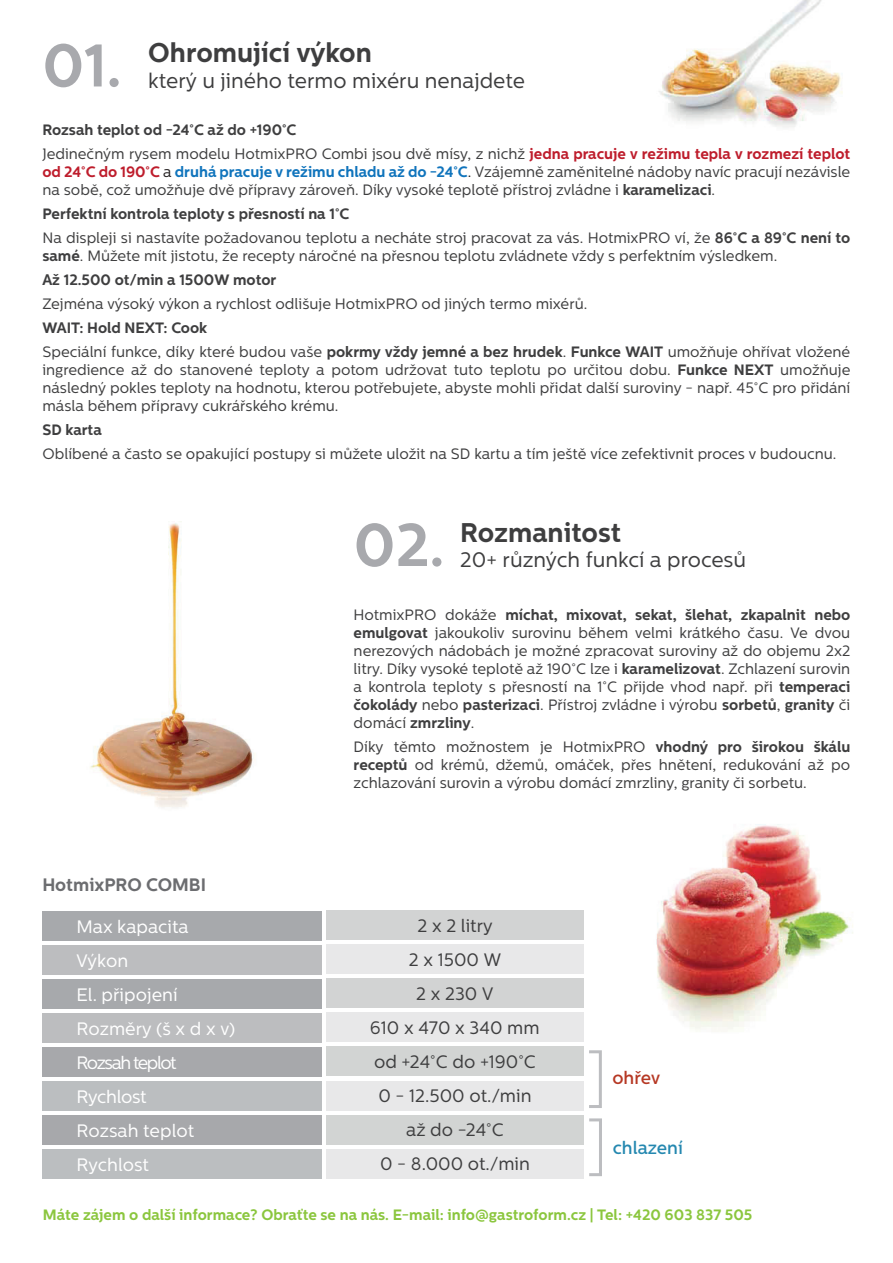
<style>
.page{position:relative;width:893px;height:1263px;background:#fff}
.page>*{position:absolute;margin:0;border:0;box-sizing:border-box;transform-origin:0 0}
.t1{font:700 60px "Centrale Sans";color:#a8a9ad}
.t2{font:700 27px "Centrale Sans";color:#3e3e3f}
.t3{font:21px "Centrale Sans";color:#3e3e3f}
.t4{font:18px/34px "Centrale Sans";color:#3e3e3f;text-align:center}
.t5{font:18px "Centrale Sans";color:#fff}
.t6{font:700 18px "Centrale Sans";color:#6c6d70}
.t7{font:18px "Centrale Sans";letter-spacing:-.08em;color:#fff}
.t8{font:18px "Centrale Sans";letter-spacing:-.02em;color:#fff}
.t9{font:500 18px "Centrale Sans";color:#2588b0}
.t10{font:500 18px "Centrale Sans";color:#b63824}
.t11{font:15px/18px "Centrale Sans";color:#3e3e3f}
.t12{font:700 15px "Centrale Sans";color:#8bc63e}
.t13{font:700 15px "Centrale Sans";color:#3e3e3f}
.s1{font-weight:700}
.s2{font-weight:700;color:#be1d2c}
.s3{color:#231f20}
.s4{font-weight:700;color:#1074bc}
</style>
<div class="page">
<img style="left:656px;top:824px;width:197px;height:208px">
<div style="left:42px;top:911px;width:280px;height:29px;background:#a7a9ac"></div>
<div style="left:42px;top:979px;width:280px;height:29px;background:#a7a9ac"></div>
<div style="left:42px;top:1047px;width:280px;height:29px;background:#a7a8ab"></div>
<div style="left:42px;top:1149px;width:280px;height:30px;background:#bbbec0"></div>
<div style="left:42px;top:945px;width:280px;height:29px;background:#bcbdbf"></div>
<div style="left:42px;top:1013px;width:280px;height:29px;background:#bcbdbf"></div>
<div style="left:42px;top:1115px;width:280px;height:30px;background:#a7a8ab"></div>
<div style="left:42px;top:1081px;width:280px;height:29px;background:#bbbec0"></div>
<div style="left:326px;top:910px;width:257px;height:30px;background:#d2d3d3"></div>
<div style="left:326px;top:978px;width:257px;height:30px;background:#d2d3d3"></div>
<div style="left:326px;top:1046px;width:257px;height:30px;background:#d2d4d3"></div>
<div style="left:326px;top:1149px;width:257px;height:29px;background:#e8e8e9"></div>
<div style="left:326px;top:944px;width:257px;height:30px;background:#e8e8e9"></div>
<div style="left:326px;top:1012px;width:257px;height:30px;background:#e8e8e9"></div>
<div style="left:326px;top:1114px;width:257px;height:30px;background:#d2d4d3"></div>
<div style="left:326px;top:1080px;width:257px;height:30px;background:#e8e8e9"></div>
<div style="left:586px;top:1050px;width:16px;height:58px;border:3px solid #bcbdc0"></div>
<hr style="left:585px;top:1050px;width:4px;height:59px;background:#fff">
<div style="left:586px;top:1118px;width:16px;height:58px;border:3px solid #bcbdc0"></div>
<hr style="left:585px;top:1118px;width:4px;height:59px;background:#fff">
<img style="left:90px;top:521px;width:164px;height:287px">
<img style="left:659px;top:0;width:184px;height:128px">
<h1 class="t1" style="left:42px;top:30px;width:81px">01.</h1>
<h2 class="t2" style="left:148px;top:37px;width:225px">Ohromující výkon</h2>
<h3 class="t3" style="left:148px;top:68px;width:378px">který u jiného termo mixéru nenajdete</h3>
<p class="t11" style="left:42px;top:118px;width:809px;line-height:24px"><span class="s1">Rozsah teplot od -24°C až do +190°C<br></span>Jedinečným rysem modelu HotmixPRO Combi jsou dvě mísy, z nichž <span class="s2">jedna pracuje v režimu tepla v rozmezí teplot</span></p>
<p class="t11" style="left:42px;top:163px;width:809px"><span class="s2">od 24°C do 190°C</span> <span class="s3">a</span> <span class="s4">druhá pracuje v režimu chladu až do -24°C</span><span class="s3">.</span> Vzájemně zaměnitelné nádoby navíc pracují nezávisle na sobě, což umožňuje dvě přípravy zároveň. Díky vysoké teplotě přístroj zvládne i <span class="s1">karamelizaci</span>.</p>
<p class="t11" style="left:42px;top:202px;width:809px;line-height:24px"><span class="s1">Perfektní kontrola teploty s přesností na 1°C<br></span>Na displeji si nastavíte požadovanou teplotu a necháte stroj pracovat za vás. HotmixPRO ví, že <span class="s1">86°C a 89°C není to</span></p>
<p class="t11" style="left:42px;top:244px;width:736px;line-height:24px"><span class="s1">samé</span>. Můžete mít jistotu, že recepty náročné na přesnou teplotu zvládnete vždy s perfektním výsledkem.<br><span class="s1">Až 12.500 ot/min a 1500W motor</span></p>
<p class="t11" style="left:42px;top:295px;width:546px">Zejména výsoký výkon a rychlost odlišuje HotmixPRO od jiných termo mixérů.</p>
<p class="t11" style="left:42px;top:316px;width:809px;line-height:24px"><span class="s1">WAIT: Hold NEXT: Cook<br></span>Speciální funkce, díky které budou vaše <span class="s1">pokrmy vždy jemné a bez hrudek</span>. <span class="s1">Funkce WAIT</span> umožňuje ohřívat vložené</p>
<p class="t11" style="left:42px;top:361px;width:809px;text-align:justify">ingredience až do stanovené teploty a potom udržovat tuto teplotu po určitou dobu. <span class="s1">Funkce NEXT</span> umožňuje následný pokles teploty na hodnotu, kterou potřebujete, abyste mohli přidat další suroviny - např. 45°C pro přidání másla během přípravy cukrářského krému.</p>
<p class="t13" style="left:42px;top:421px;width:61px">SD karta</p>
<p class="t11" style="left:42px;top:445px;width:796px">Oblíbené a často se opakující postupy si můžete uložit na SD kartu a tím ještě více zefektivnit proces v budoucnu.</p>
<h1 class="t1" style="left:354px;top:509px;width:92px">02.</h1>
<h2 class="t2" style="left:460px;top:516px;width:163px">Rozmanitost</h2>
<h3 class="t3" style="left:460px;top:548px;width:287px">20+ různých funkcí a procesů</h3>
<p class="t6" style="left:42px;top:874px;width:165px">HotmixPRO COMBI</p>
<p class="t5" style="left:76px;top:916px;width:114px">Max kapacita</p>
<p class="t5" style="left:76px;top:950px;width:54px">Výkon</p>
<p class="t5" style="left:76px;top:984px;width:103px">El. připojení</p>
<p class="t5" style="left:76px;top:1018px;width:160px">Rozměry (š x d x v)</p>
<p class="t7" style="left:76px;top:1052px;width:102px">Rozsah teplot</p>
<p class="t8" style="left:76px;top:1086px;width:72px">Rychlost</p>
<p class="t5" style="left:76px;top:1120px;width:119px">Rozsah teplot</p>
<p class="t5" style="left:76px;top:1154px;width:74px">Rychlost</p>
<p class="t11" style="left:354px;top:605px;width:498px;text-align:justify">HotmixPRO dokáže <span class="s1">míchat, mixovat, sekat, šlehat, zkapalnit nebo emulgovat</span> jakoukoliv surovinu během velmi krátkého času. Ve dvou nerezových nádobách je možné zpracovat suroviny až do objemu 2x2 litry. Díky vysoké teplotě až 190°C lze i <span class="s1">karamelizovat</span>. Zchlazení surovin a kontrola teploty s přesností na 1°C přijde vhod např. při <span class="s1">temperaci čokolády</span> nebo <span class="s1">pasterizaci</span>. Přístroj zvládne i výrobu <span class="s1">sorbetů</span>, <span class="s1">granity</span> či domácí <span class="s1">zmrzliny</span>.</p>
<p class="t11" style="left:354px;top:737px;width:498px;text-align:justify">Díky těmto možnostem je HotmixPRO <span class="s1">vhodný pro širokou škálu receptů</span> od krémů, džemů, omáček, přes hnětení, redukování až po zchlazování surovin a výrobu domácí zmrzliny, granity či sorbetu.</p>
<p class="t4" style="left:417px;top:908px;width:77px">2 x 2 litry</p>
<p class="t4" style="left:409px;top:942px;width:94px">2 x 1500 W</p>
<p class="t4" style="left:370px;top:977px;width:171px">2 x 230 V<br>610 x 470 x 340 mm</p>
<p class="t4" style="left:374px;top:1045px;width:163px">od +24°C do +190°C<br>0 - 12.500 ot./min až do -24°C<br>0 - 8.000 ot./min</p>
<p class="t10" style="left:612px;top:1068px;width:49px">ohřev</p>
<p class="t9" style="left:613px;top:1138px;width:72px">chlazení</p>
<p class="t12" style="left:43px;top:1205px;width:711px">Máte zájem o další informace? Obraťte se na nás. E-mail: info@gastroform.cz | Tel: +420 603 837 505</p>
</div>
